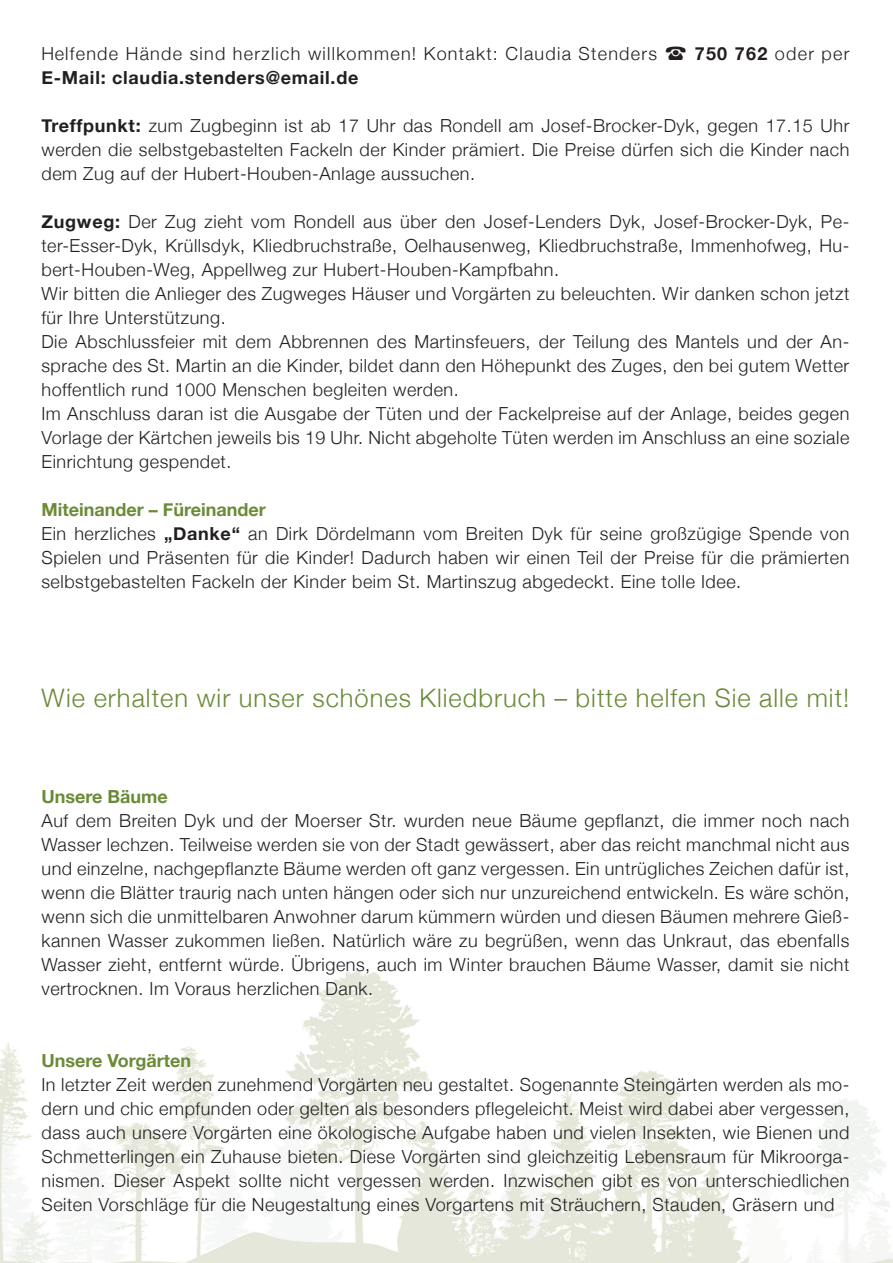
<style>
.page{position:relative;width:893px;height:1263px;background:#fff}
.page>*{position:absolute;margin:0;border:0;box-sizing:border-box;transform-origin:0 0}
.t1{font:300 25.5px "Helvetica Neue";letter-spacing:.04em;color:#6b8b38}
.t2{font:300 18px/24px "Helvetica Neue";letter-spacing:.03em;color:#231f20;text-align:justify}
.t3{font:300 18px/24px "Helvetica Neue";letter-spacing:.07em;color:#231f20}
.t4{font:700 18px "Helvetica Neue";color:#6b8b38}
.s1{font-family:"Communications P01";font-weight:400}
.s2{font-weight:700}
.s3{font-weight:700;color:#6b8b38}
</style>
<div class="page">
<img style="left:0;top:970px;width:893px;height:293px">
<p class="t3" style="left:41px;top:40px;width:809px">Helfende Hände sind herzlich willkommen! Kontakt: Claudia Stenders <span class="s1">#</span> <span class="s2">750 762</span> oder per<br><span class="s2">E-Mail: claudia.stenders@email.de</span></p>
<p class="t2" style="left:41px;top:112px;width:809px"><span class="s2">Treffpunkt:</span> zum Zugbeginn ist ab 17 Uhr das Rondell am Josef-Brocker-Dyk, gegen 17.15 Uhr werden die selbstgebastelten Fackeln der Kinder prämiert. Die Preise dürfen sich die Kinder nach dem Zug auf der Hubert-Houben-Anlage aussuchen.</p>
<p class="t2" style="left:41px;top:208px;width:809px;text-align:left"><span class="s2">Zugweg:</span> Der Zug zieht vom Rondell aus über den Josef-Lenders Dyk, Josef-Brocker-Dyk, Pe&shy;ter-Esser-Dyk, Krüllsdyk, Kliedbruchstraße, Oelhausenweg, Kliedbruchstraße, Immenhofweg, Hu&shy;bert-Houben-Weg, Appellweg zur Hubert-Houben-Kampfbahn.<br>Wir bitten die Anlieger des Zugweges Häuser und Vorgärten zu beleuchten. Wir danken schon jetzt für Ihre Unterstützung.<br>Die Abschlussfeier mit dem Abbrennen des Martinsfeuers, der Teilung des Mantels und der An&shy;sprache des St. Martin an die Kinder, bildet dann den Höhepunkt des Zuges, den bei gutem Wetter hoffentlich rund 1000 Menschen begleiten werden.<br>Im Anschluss daran ist die Ausgabe der Tüten und der Fackelpreise auf der Anlage, beides gegen Vorlage der Kärtchen jeweils bis 19 Uhr. Nicht abgeholte Tüten werden im Anschluss an eine soziale Einrichtung gespendet.</p>
<p class="t2" style="left:41px;top:496px;width:809px;text-align:left"><span class="s3">Miteinander – Füreinander<br></span>Ein herzliches <span class="s2">„Danke“</span> an Dirk Dördelmann vom Breiten Dyk für seine großzügige Spende von Spielen und Präsenten für die Kinder! Dadurch haben wir einen Teil der Preise für die prämierten selbstgebastelten Fackeln der Kinder beim St. Martinszug abgedeckt. Eine tolle Idee.</p>
<h1 class="t1" style="left:41px;top:677px;width:809px">Wie erhalten wir unser schönes Kliedbruch – bitte helfen Sie alle mit!</h1>
<p class="t4" style="left:41px;top:782px;width:128px">Unsere Bäume</p>
<p class="t2" style="left:41px;top:807px;width:809px">Auf dem Breiten Dyk und der Moerser Str. wurden neue Bäume gepflanzt, die immer noch nach Wasser lechzen. Teilweise werden sie von der Stadt gewässert, aber das reicht manchmal nicht aus und einzelne, nachgepflanzte Bäume werden oft ganz vergessen. Ein untrügliches Zeichen dafür ist, wenn die Blätter traurig nach unten hängen oder sich nur unzureichend entwickeln. Es wäre schön, wenn sich die unmittelbaren Anwohner darum kümmern würden und diesen Bäumen mehrere Gieß&shy;kannen Wasser zukommen ließen. Natürlich wäre zu begrüßen, wenn das Unkraut, das ebenfalls Wasser zieht, entfernt würde. Übrigens, auch im Winter brauchen Bäume Wasser, damit sie nicht vertrocknen. Im Voraus herzlichen Dank.</p>
<p class="t4" style="left:41px;top:1046px;width:151px">Unsere Vorgärten</p>
<p class="t2" style="left:41px;top:1071px;width:809px">In letzter Zeit werden zunehmend Vorgärten neu gestaltet. Sogenannte Steingärten werden als mo&shy;dern und chic empfunden oder gelten als besonders pflegeleicht. Meist wird dabei aber vergessen, dass auch unsere Vorgärten eine ökologische Aufgabe haben und vielen Insekten, wie Bienen und Schmetterlingen ein Zuhause bieten. Diese Vorgärten sind gleichzeitig Lebensraum für Mikroorga&shy;nismen. Dieser Aspekt sollte nicht vergessen werden. Inzwischen gibt es von unterschiedlichen Seiten Vorschläge für die Neugestaltung eines Vorgartens mit Sträuchern, Stauden, Gräsern und</p>
</div>
